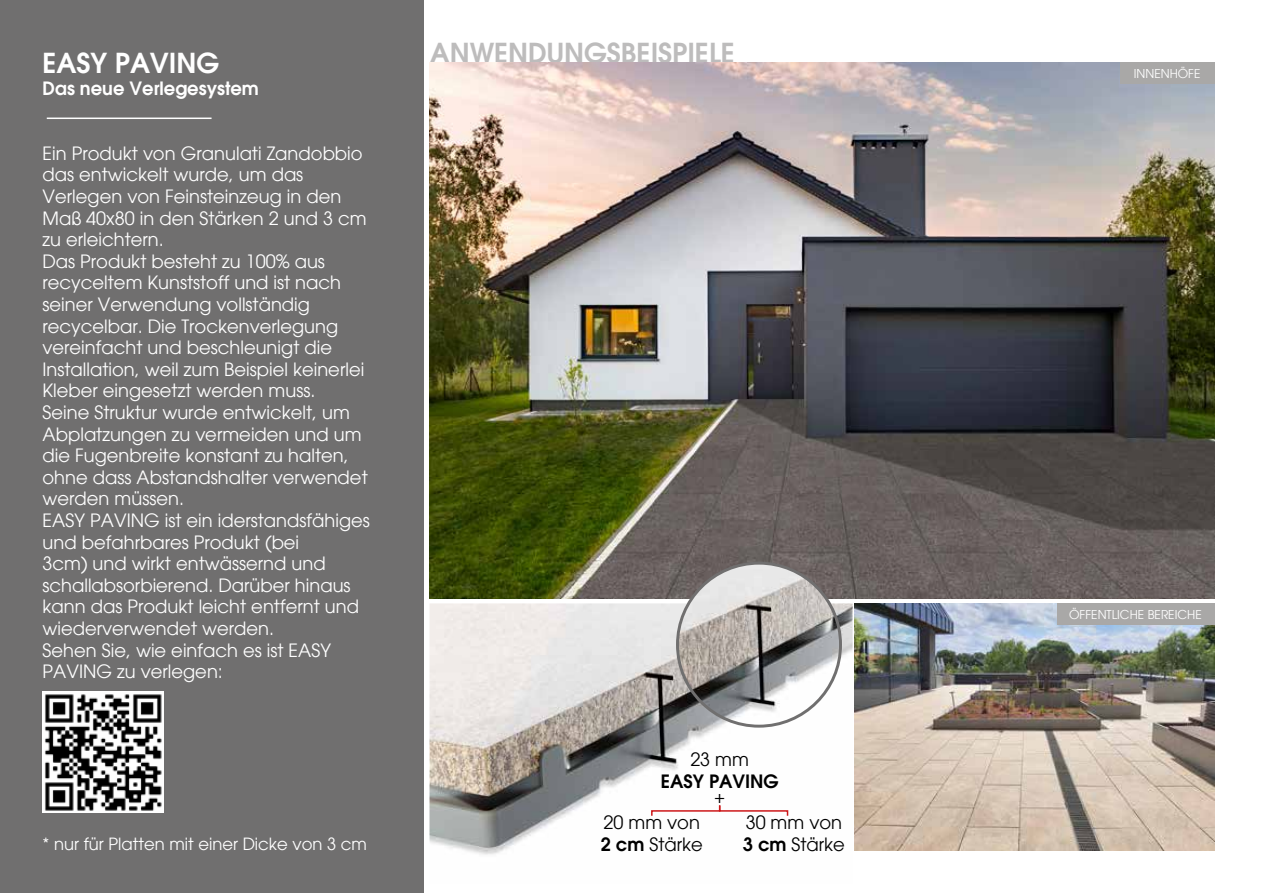
<style>
.page{position:relative;width:1263px;height:893px;background:#fff}
.page>*{position:absolute;margin:0;border:0;box-sizing:border-box;transform-origin:0 0}
.t1{font:600 27px "Avant Garde";color:#bdbcbc}
.t2{font:600 27px "Avant Garde";color:#fff}
.t3{font:18px/21.6px "Avant Garde";color:#fff}
.t4{font:18px/21.6px "Avant Garde";color:#000}
.t5{font:600 18px "Avant Garde";color:#fff}
.t6{font:600 18px "Avant Garde";color:#000}
.t7{font:16.5px "Avant Garde";color:#fff}
.t8{font:12px "Avant Garde";color:#fff}
.s1{font-weight:600}
</style>
<div class="page">
<div style="left:0;top:0;width:423px;height:893px;background:#706f6f"></div>
<hr style="left:47px;top:118px;width:165px;height:1px;background:#fff">
<img style="left:429px;top:63px;width:785px;height:536px">
<img style="left:854px;top:603px;width:360px;height:248px">
<div style="left:1120px;top:63px;width:94px;height:21px;background:#a9a8a7"></div>
<div style="left:1057px;top:603px;width:157px;height:22px;background:#a9a8a7"></div>
<img style="left:429px;top:603px;width:424px;height:252px">
<img style="left:677px;top:563px;width:163px;height:163px;border-radius:82px">
<div style="left:676px;top:562px;width:166px;height:166px;border:3px solid #706f6f;border-radius:50%"></div>
<svg style="left:650px;top:804px;width:139px;height:13px"></svg>
<img style="left:43px;top:691px;width:121px;height:121px">
<h1 class="t2" style="left:43px;top:46px;width:178px">EASY PAVING</h1>
<p class="t5" style="left:43px;top:77px;width:218px">Das neue Verlegesystem</p>
<p class="t3" style="left:43px;top:142px;width:329px">Ein Produkt von Granulati Zandobbio das entwickelt wurde, um das<br>Verlegen von Feinsteinzeug in den<br>Maß 40x80 in den Stärken 2 und 3 cm zu erleichtern.<br>Das Produkt besteht zu 100% aus recyceltem Kunststoff und ist nach seiner Verwendung vollständig recycelbar. Die Trockenverlegung vereinfacht und beschleunigt die<br>Installation, weil zum Beispiel keinerlei<br>Kleber eingesetzt werden muss.<br>Seine Struktur wurde entwickelt, um<br>Abplatzungen zu vermeiden und um die Fugenbreite konstant zu halten, ohne dass Abstandshalter verwendet werden müssen.<br>EASY PAVING ist ein iderstandsfähiges und befahrbares Produkt (bei<br>3cm) und wirkt entwässernd und schallabsorbierend. Darüber hinaus kann das Produkt leicht entfernt und wiederverwendet werden.<br>Sehen Sie, wie einfach es ist EASY<br>PAVING zu verlegen:</p>
<h1 class="t1" style="left:430px;top:35px;width:307px">ANWENDUNGSBEISPIELE</h1>
<p class="t4" style="left:690px;top:749px;width:60px">23 mm</p>
<p class="t6" style="left:661px;top:769px;width:119px">EASY PAVING</p>
<p class="t4" style="left:714px;top:785px;width:12px">+</p>
<p class="t4" style="left:601px;top:812px;width:104px">20 mm von<br><span class="s1">2 cm</span> Stärke</p>
<p class="t4" style="left:746px;top:812px;width:98px">30 mm von</p>
<p class="t7" style="left:43px;top:834px;width:326px">* nur für Platten mit einer Dicke von 3 cm</p>
<p class="t4" style="left:743px;top:833px;width:104px"><span class="s1">3 cm</span> Stärke</p>
<p class="t8" style="left:1134px;top:66px;width:68px">INNENHÖFE</p>
<p class="t8" style="left:1069px;top:607px;width:134px">ÖFFENTLICHE BEREICHE</p>
</div>
